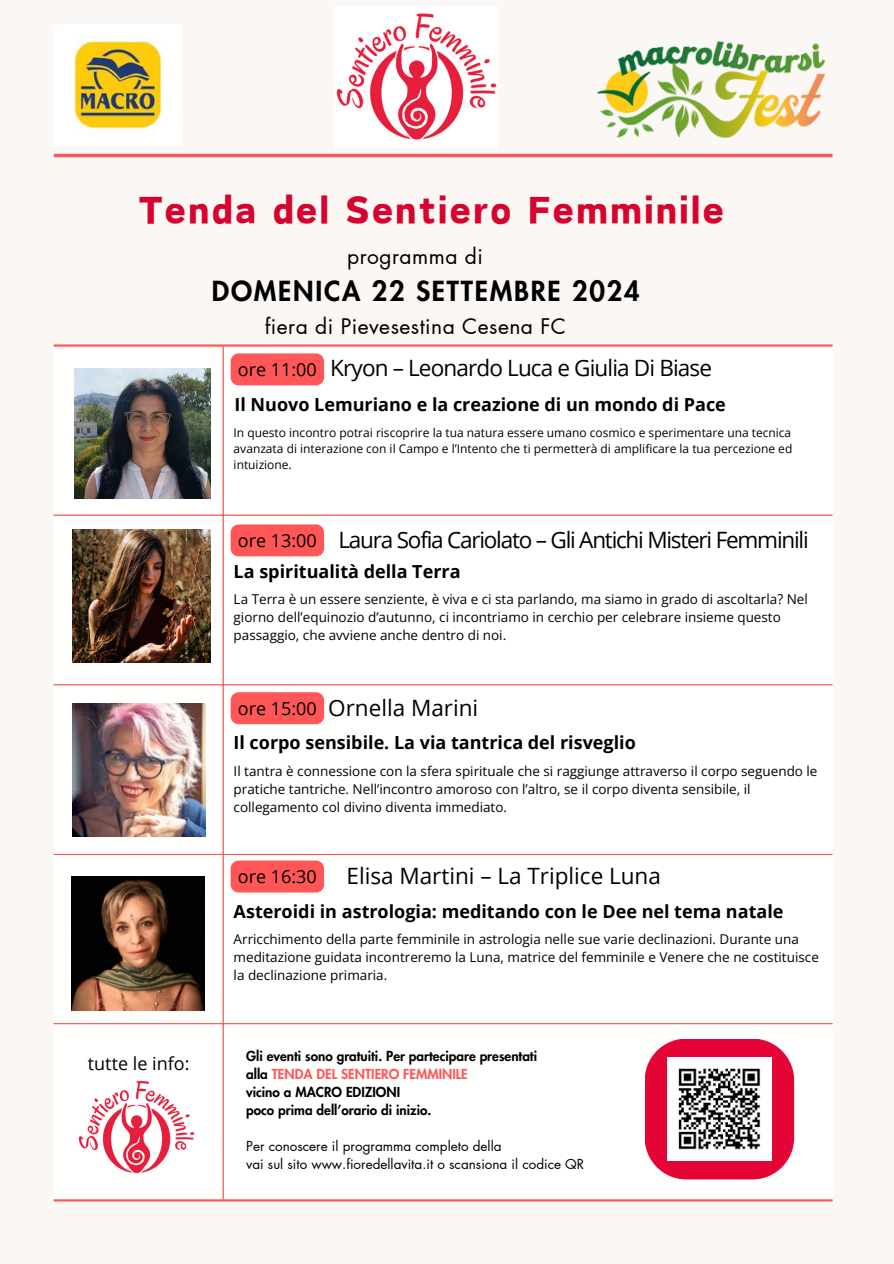
<style>
.page{position:relative;width:894px;height:1264px;background:#fff}
.page>*{position:absolute;margin:0;border:0;box-sizing:border-box;transform-origin:0 0}
.t1{font:45px "Canva Sweet Heart";letter-spacing:.07em;color:#d6032e}
.t2{font:800 27px "Futura LT Pro";letter-spacing:.065em;color:#000}
.t3{font:22.5px "Open Sans";letter-spacing:-.04em;color:#000}
.t4{font:22.5px "Open Sans";color:#000}
.t5{font:21px "Futura LT Pro";letter-spacing:.02em;color:#000}
.t6{font:700 18px "Open Sans";color:#000}
.t7{font:18px "Open Sans";color:#000}
.t8{font:13.5px/18px "Open Sans";color:#000}
.t9{font:800 13.5px "Futura LT Pro";color:#000}
.t10{font:13.5px "Futura LT Pro";color:#000}
.t11{font:800 13.5px "Futura LT Pro";color:#ff5757}
.t12{font:12px/16px "Open Sans";color:#000;text-align:justify}
.s1{color:#000}
</style>
<div class="page">
<div style="left:0;top:0;width:893px;height:1263px;background:#faf7f5"></div>
<div style="left:54px;top:368px;width:778px;height:812px;background:#fffffe"></div>
<svg style="left:54px;top:1201px;width:778px;height:1px"></svg>
<hr style="left:222px;top:347px;width:2px;height:852px;background:#ff5757">
<hr style="left:54px;top:514px;width:778px;height:1px;background:#ff5757">
<hr style="left:54px;top:684px;width:778px;height:1px;background:#ff5757">
<hr style="left:54px;top:853px;width:778px;height:2px;background:#ff5757">
<hr style="left:54px;top:1023px;width:778px;height:1px;background:#ff5757">
<hr style="left:222px;top:1201px;width:2px;height:62px;background:#faf7f5">
<hr style="left:54px;top:344px;width:778px;height:3px;background:#ff5757">
<hr style="left:54px;top:1199px;width:778px;height:2px;background:#ff5757">
<hr style="left:54px;top:1263px;width:778px;height:1px;background:#ff5757">
<hr style="left:54px;top:154px;width:778px;height:3px;background:#ff5757">
<img style="left:74px;top:41px;width:88px;height:91px">
<img style="left:597px;top:42px;width:227px;height:95px">
<div style="left:230px;top:692px;width:94px;height:32px;background:#ff5757"></div>
<img style="left:73px;top:703px;width:132px;height:133px">
<img style="left:73px;top:530px;width:137px;height:132px">
<svg style="left:644px;top:1038px;width:149px;height:141px"></svg>
<img style="left:667px;top:1057px;width:104px;height:103px">
<img style="left:71px;top:876px;width:133px;height:134px">
<img style="left:74px;top:368px;width:136px;height:130px">
<img style="left:336px;top:13px;width:161px;height:127px">
<img style="left:71px;top:1074px;width:131px;height:105px">
<div style="left:230px;top:353px;width:94px;height:32px;background:#ff5757"></div>
<div style="left:230px;top:524px;width:94px;height:32px;background:#ff5757"></div>
<div style="left:230px;top:860px;width:94px;height:32px;background:#ff5757"></div>
<p class="t1" style="left:139px;top:189px;width:585px">Tenda del Sentiero Femminile</p>
<h3 class="t5" style="left:347px;top:246px;width:137px">programma di</h3>
<p class="t2" style="left:212px;top:279px;width:429px">DOMENICA 22 SETTEMBRE 2024</p>
<h3 class="t5" style="left:265px;top:317px;width:303px">fiera di Pievesestina Cesena FC</h3>
<h5 class="t7" style="left:238px;top:357px;width:80px">ore 11:00</h5>
<h6 class="t3" style="left:330px;top:352px;width:383px">Kryon – Leonardo Luca e Giulia Di Biase</h6>
<h4 class="t6" style="left:234px;top:391px;width:493px">Il Nuovo Lemuriano e la creazione di un mondo di Pace</h4>
<p class="t12" style="left:233px;top:424px;width:560px">In questo incontro potrai riscoprire la tua natura essere umano cosmico e sperimentare una tecnica avanzata di interazione con il Campo e l’Intento che ti permetterà di amplificare la tua percezione ed intuizione.</p>
<h4 class="t7" style="left:238px;top:528px;width:80px">ore 13:00</h4>
<h5 class="t3" style="left:338px;top:523px;width:471px">Laura Sofia Cariolato – Gli Antichi Misteri Femminili</h5>
<h3 class="t6" style="left:233px;top:559px;width:228px">La spiritualità della Terra</h3>
<p class="t8" style="left:233px;top:589px;width:575px">La Terra è un essere senziente, è viva e ci sta parlando, ma siamo in grado di ascoltarla? Nel giorno dell’equinozio d’autunno, ci incontriamo in cerchio per celebrare insieme questo passaggio, che avviene anche dentro di noi.</p>
<p class="t7" style="left:238px;top:695px;width:80px">ore 15:00</p>
<p class="t4" style="left:328px;top:691px;width:151px">Ornella Marini</p>
<h4 class="t6" style="left:233px;top:730px;width:404px">Il corpo sensibile. La via tantrica del risveglio</h4>
<h6 class="t8" style="left:233px;top:761px;width:585px">Il tantra è connessione con la sfera spirituale che si raggiunge attraverso il corpo seguendo le pratiche tantriche. Nell’incontro amoroso con l’altro, se il corpo diventa sensibile, il collegamento col divino diventa immediato.</h6>
<h5 class="t7" style="left:88px;top:1050px;width:103px">tutte le info:</h5>
<h5 class="t4" style="left:346px;top:860px;width:316px">Elisa Martini – La Triplice Luna</h5>
<p class="t6" style="left:233px;top:898px;width:551px">Asteroidi in astrologia: meditando con le Dee nel tema natale</p>
<p class="t8" style="left:233px;top:929px;width:586px">Arricchimento della parte femminile in astrologia nelle sue varie declinazioni. Durante una meditazione guidata incontreremo la Luna, matrice del femminile e Venere che ne costituisce la declinazione primaria.</p>
<h6 class="t7" style="left:238px;top:864px;width:80px">ore 16:30</h6>
<p class="t9" style="left:246px;top:1050px;width:292px">Gli eventi sono gratuiti. Per partecipare presentati</p>
<p class="t11" style="left:246px;top:1068px;width:223px"><span class="s1">alla</span> TENDA DEL SENTIERO FEMMINILE</p>
<p class="t9" style="left:246px;top:1086px;width:155px">vicino a MACRO EDIZIONI</p>
<h1 class="t9" style="left:246px;top:1104px;width:187px">poco prima dell’orario di inizio.</h1>
<h3 class="t10" style="left:246px;top:1140px;width:257px">Per conoscere il programma completo della</h3>
<h2 class="t10" style="left:246px;top:1158px;width:339px">vai sul sito www.fioredellavita.it o scansiona il codice QR</h2>
</div>
